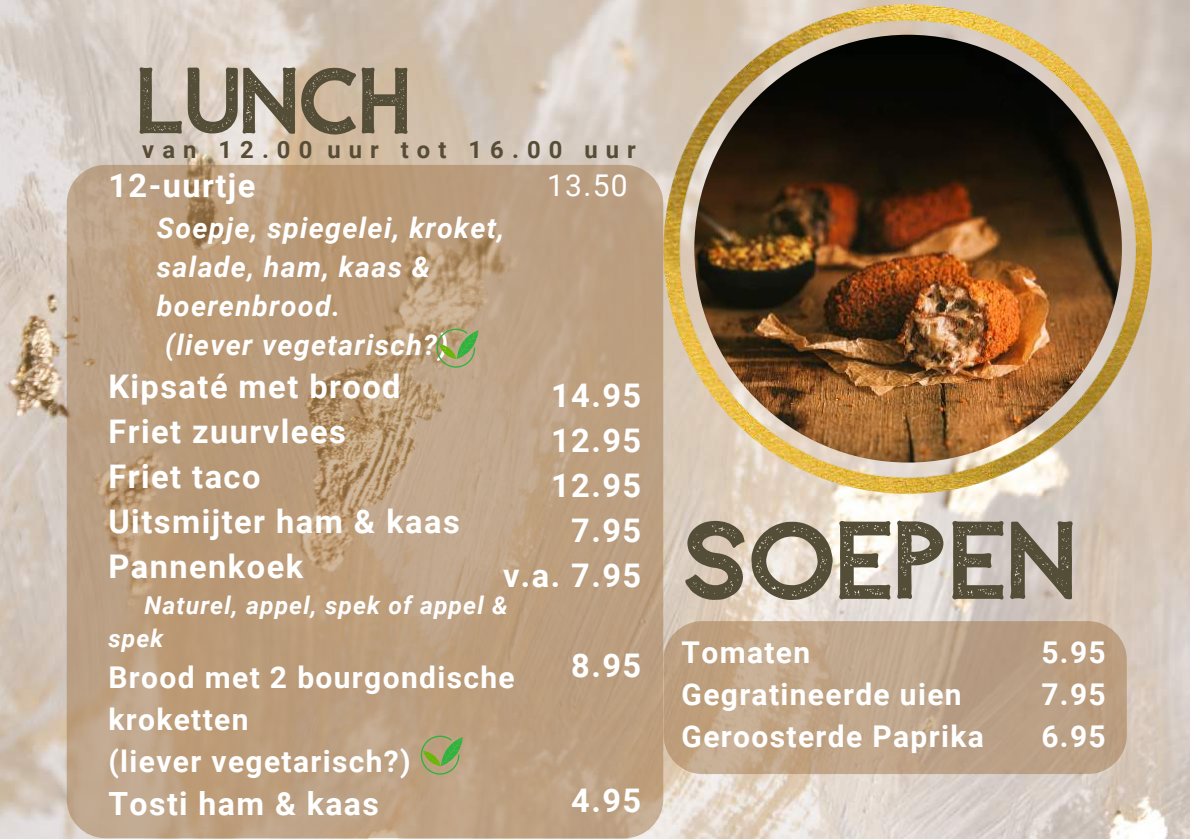
<style>
.page{position:relative;width:1190px;height:839px;background:#fff}
.page>*{position:absolute;margin:0;border:0;box-sizing:border-box;transform-origin:0 0}
.t1{font:110.2px "Aleppo";color:#544e38}
.t2{font:93.8px "Aleppo";color:#544e38}
.t3{font:700 32.6px/45px "Roboto";letter-spacing:.045em;color:#fff;text-align:right}
.t4{font:700 32px "Roboto";letter-spacing:.045em;color:#fff}
.t5{font:700 30px/42px "Roboto";letter-spacing:.045em;color:#fff}
.t6{font:30px "Roboto";color:#fff}
.t7{font:italic 700 28.6px/39px "Roboto";letter-spacing:.045em;color:#fff}
.t8{font:italic 700 24.6px/33px "Roboto";letter-spacing:.045em;color:#fff}
.t9{font:700 23.8px "Roboto";letter-spacing:.34em;color:#574c36}
</style>
<div class="page">
<img style="left:0;top:0;width:1190px;height:838px">
<svg style="left:664px;top:621px;width:463px;height:153px;background:#bea387"></svg>
<img style="left:1106px;top:419px;width:84px;height:419px">
<img style="left:664px;top:5px;width:488px;height:488px">
<svg style="left:67px;top:165px;width:596px;height:673px;background:#bc9e7e"></svg>
<svg style="left:421px;top:735px;width:42px;height:39px;background:#96a568"></svg>
<svg style="left:437px;top:329px;width:41px;height:38px;background:#95a668"></svg>
<h2 class="t2" style="left:137px;top:40px;width:275px">LUNCH</h2>
<p class="t9" style="left:142px;top:136px;width:56px">van</p>
<p class="t9" style="left:219px;top:136px;width:419px">12.00 uur tot 16.00 uur</p>
<p class="t3" style="left:108px;top:164px;width:149px">12-uurtje</p>
<p class="t7" style="left:157px;top:209px;width:349px">Soepje, spiegelei, kroket, salade, ham, kaas &amp; boerenbrood.<br>(liever vegetarisch?)</p>
<p class="t3" style="left:108px;top:365px;width:353px;text-align:left">Kipsaté met brood<br>Friet zuurvlees<br>Friet taco<br>Uitsmijter ham &amp; kaas<br>Pannenkoek</p>
<p class="t8" style="left:108px;top:589px;width:401px;text-indent:36px">Naturel, appel, spek of appel &amp; spek</p>
<p class="t5" style="left:108px;top:656px;width:408px">Brood met 2 bourgondische kroketten<br>(liever vegetarisch?)</p>
<p class="t4" style="left:108px;top:785px;width:272px">Tosti ham &amp; kaas</p>
<p class="t6" style="left:547px;top:168px;width:82px">13.50</p>
<p class="t3" style="left:503px;top:373px;width:140px">14.95<br>12.95<br>12.95<br>7.95<br>v.a. 7.95</p>
<p class="t3" style="left:571px;top:643px;width:71px">8.95</p>
<p class="t3" style="left:571px;top:777px;width:71px">4.95</p>
<h1 class="t1" style="left:682px;top:488px;width:396px">SOEPEN</h1>
<p class="t5" style="left:682px;top:632px;width:304px">Tomaten<br>Gegratineerde uien<br>Geroosterde Paprika</p>
<p class="t5" style="left:1041px;top:632px;width:66px;text-align:justify">5.95<br>7.95<br>6.95</p>
</div>
